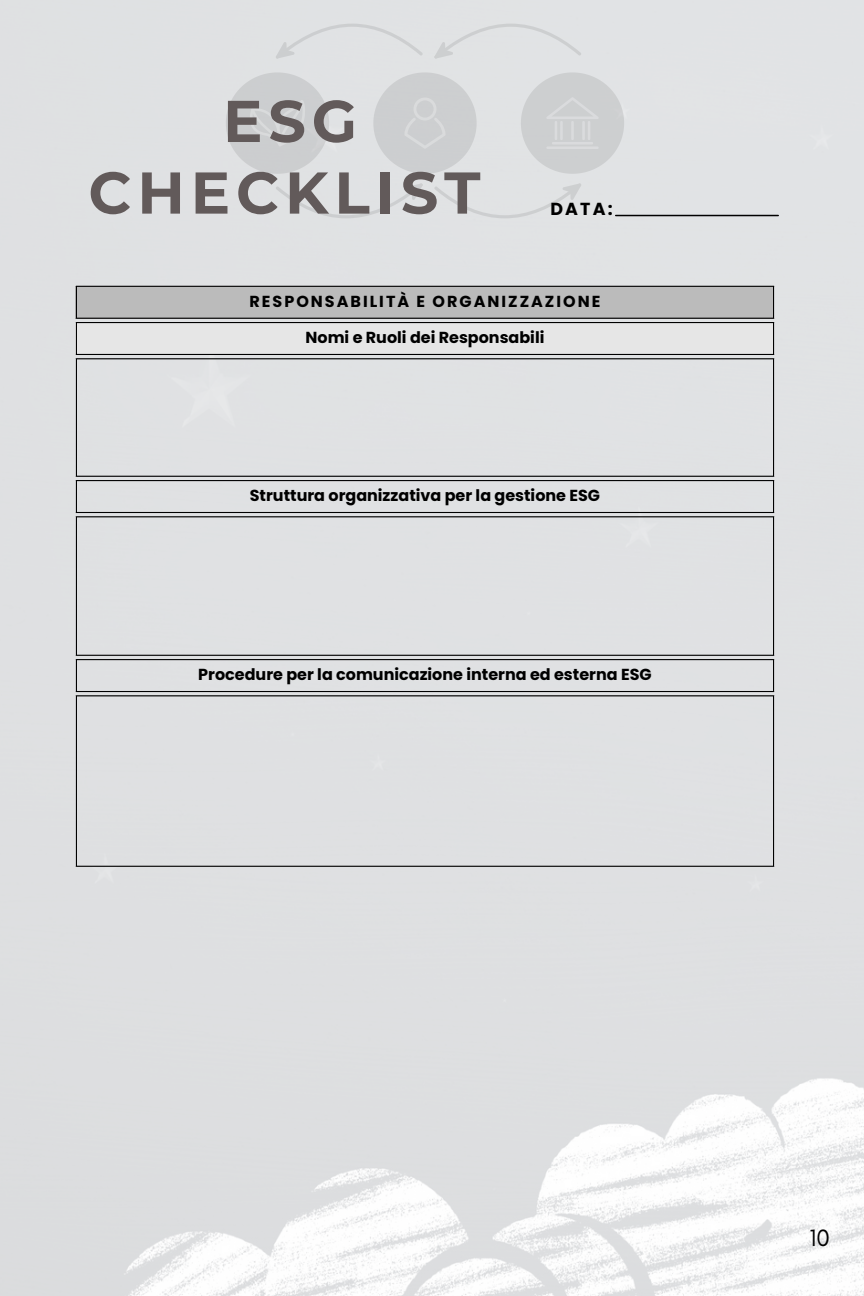
<style>
.page{position:relative;width:864px;height:1296px;background:#fff}
.page>*{position:absolute;margin:0;border:0;box-sizing:border-box;transform-origin:0 0}
.t1{font:700 58.8px "Montserrat";letter-spacing:.1em;color:#625a5a}
.t2{font:24px "Glacial Indifference";color:#000}
.t3{font:700 17.4px "Poppins";color:#000}
.t4{font:700 16px "Poppins";color:#000}
.t5{font:700 16px "Poppins";letter-spacing:.125em;color:#000}
</style>
<div class="page">
<img style="left:0;top:0;width:864px;height:1296px">
<hr style="left:616px;top:215px;width:162px;height:1px;background:#000">
<svg style="left:226px;top:72px;width:398px;height:146px;background:#d8d9db"></svg>
<svg style="left:430px;top:23px;width:151px;height:42px;background:#dfe0e2"></svg>
<svg style="left:272px;top:23px;width:151px;height:42px;background:#dee0e1"></svg>
<div style="left:76px;top:286px;width:698px;height:33px;background:#bbb"></div>
<div style="left:76px;top:322px;width:698px;height:33px;background:#e6e6e6"></div>
<hr style="left:76px;top:287px;width:1px;height:31px;background:#000">
<hr style="left:773px;top:287px;width:1px;height:31px;background:#000">
<hr style="left:76px;top:286px;width:698px;height:1px;background:#000">
<hr style="left:76px;top:318px;width:698px;height:1px;background:#000">
<hr style="left:76px;top:323px;width:1px;height:31px;background:#000">
<hr style="left:773px;top:323px;width:1px;height:31px;background:#000">
<hr style="left:76px;top:322px;width:698px;height:1px;background:#000">
<hr style="left:76px;top:354px;width:698px;height:1px;background:#000">
<hr style="left:76px;top:359px;width:1px;height:117px;background:#000">
<hr style="left:773px;top:359px;width:1px;height:117px;background:#000">
<hr style="left:76px;top:358px;width:698px;height:1px;background:#000">
<hr style="left:76px;top:476px;width:698px;height:1px;background:#000">
<hr style="left:76px;top:481px;width:1px;height:31px;background:#000">
<hr style="left:773px;top:481px;width:1px;height:31px;background:#000">
<hr style="left:76px;top:480px;width:698px;height:1px;background:#000">
<hr style="left:76px;top:512px;width:698px;height:1px;background:#000">
<hr style="left:76px;top:517px;width:1px;height:138px;background:#000">
<hr style="left:773px;top:517px;width:1px;height:138px;background:#000">
<hr style="left:76px;top:516px;width:698px;height:1px;background:#000">
<hr style="left:76px;top:655px;width:698px;height:1px;background:#000">
<hr style="left:76px;top:660px;width:1px;height:31px;background:#000">
<hr style="left:773px;top:660px;width:1px;height:31px;background:#000">
<hr style="left:76px;top:659px;width:698px;height:1px;background:#000">
<hr style="left:76px;top:691px;width:698px;height:1px;background:#000">
<hr style="left:76px;top:696px;width:1px;height:170px;background:#000">
<hr style="left:773px;top:696px;width:1px;height:170px;background:#000">
<hr style="left:76px;top:695px;width:698px;height:1px;background:#000">
<hr style="left:76px;top:866px;width:698px;height:1px;background:#000">
<h1 class="t1" style="left:223px;top:85px;width:136px">ESG</h1>
<p class="t1" style="left:88px;top:157px;width:394px">CHECKLIST</p>
<p class="t3" style="left:550px;top:197px;width:64px">DATA:</p>
<p class="t5" style="left:250px;top:290px;width:352px">RESPONSABILITÀ E ORGANIZZAZIONE</p>
<p class="t4" style="left:305px;top:326px;width:240px">Nomi e Ruoli dei Responsabili</p>
<p class="t4" style="left:250px;top:484px;width:352px">Struttura organizzativa per la gestione ESG</p>
<p class="t4" style="left:198px;top:663px;width:455px">Procedure per la comunicazione interna ed esterna ESG</p>
<h1 class="t2" style="left:809px;top:1223px;width:22px">10</h1>
</div>
